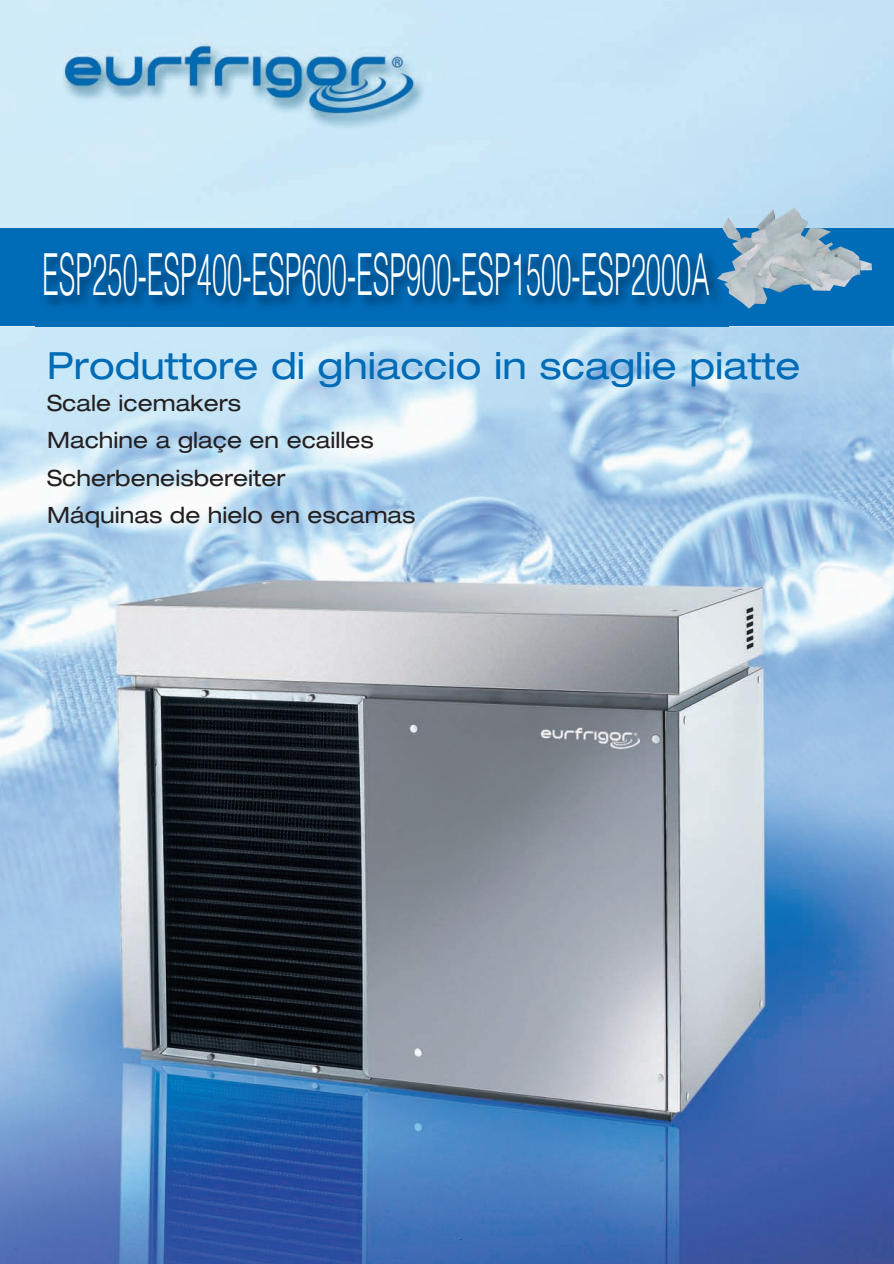
<style>
.page{position:relative;width:894px;height:1264px;background:#fff}
.page>*{position:absolute;margin:0;border:0;box-sizing:border-box;transform-origin:0 0}
.t1{font:300 58.05px "Helvetica";color:#fff;scale:.47 1}
.t2{font:expanded 37.5px "Helvetica Neue";color:#006bb6}
.t3{font:expanded 22.5px/37.5px "Helvetica Neue";color:#231f20}
</style>
<div class="page">
<img style="left:0;top:0;width:893px;height:1263px">
<div style="left:0;top:228px;width:893px;height:98px;background:#006bb6"></div>
<img style="left:35px;top:254px;width:693px;height:81px">
<img style="left:717px;top:207px;width:154px;height:102px">
<h1 class="t1" style="left:42px;top:251px;width:1420px">ESP250-ESP400-ESP600-ESP900-ESP1500-ESP2000A</h1>
<h2 class="t2" style="left:47px;top:352px;width:755px">Produttore di ghiaccio in scaglie piatte</h2>
<p class="t3" style="left:47px;top:386px;width:370px">Scale icemakers<br>Machine a glaçe en ecailles<br>Scherbeneisbereiter<br>Máquinas de hielo en escamas</p>
</div>
